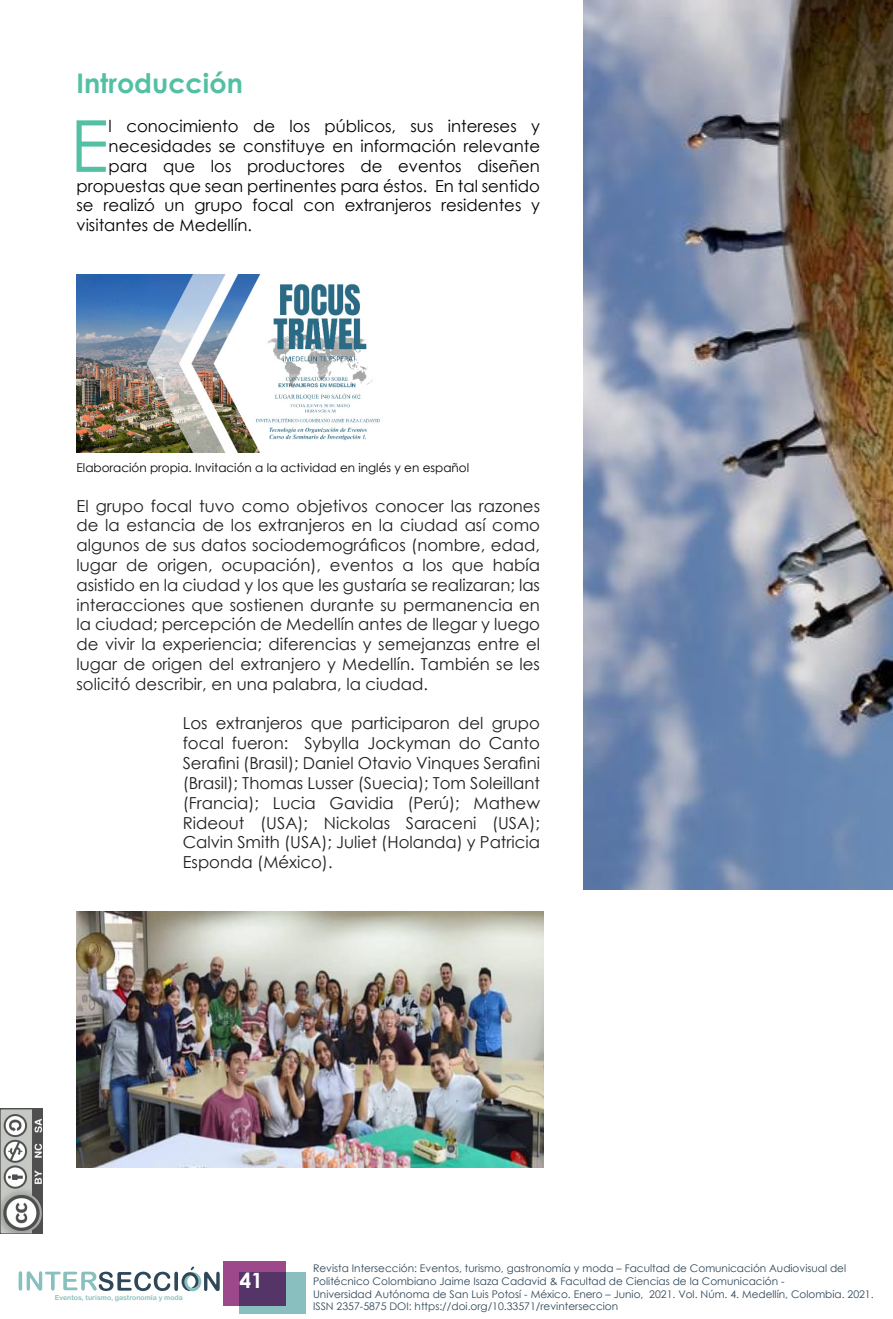
<style>
.page{position:relative;width:893px;height:1319px;background:#fff}
.page>*{position:absolute;margin:0;border:0;box-sizing:border-box;transform-origin:0 0}
.t1{font:71.7px "Century Gothic";color:#54c0a3}
.t2{font:700 27px "Century Gothic";color:#54c0a3}
.t3{font:700 21px "Century Gothic";color:#fff}
.t4{font:16.5px/19.8px "Century Gothic";color:#231f20;text-align:justify}
.t5{font:16.5px "Century Gothic";color:#000}
.t6{font:12px "Century Gothic";color:#000}
.t7{font:10.5px/12.6px "Century Gothic";color:#2e4759}
.t8{font:6.9px "Arial Rounded MT Bold";color:#8abfbf}
</style>
<div class="page">
<div style="left:240px;top:1272px;width:66px;height:41px;background:#8abfbf"></div>
<svg style="left:223px;top:1261px;width:63px;height:44px;background:#753d77"></svg>
<img style="left:0;top:1108px;width:43px;height:125px">
<svg style="left:19px;top:1266px;width:201px;height:24px"></svg>
<img style="left:77px;top:274px;width:303px;height:178px">
<img style="left:77px;top:911px;width:466px;height:256px">
<img style="left:584px;top:0;width:309px;height:889px">
<p class="t2" style="left:77px;top:62px;width:168px">Introducción</p>
<p class="t1" style="left:70px;top:96px;width:40px">E</p>
<p class="t5" style="left:109px;top:115px;width:433px">l conocimiento de los públicos, sus intereses y</p>
<p class="t5" style="left:109px;top:134px;width:433px">necesidades se constituye en información relevante</p>
<p class="t5" style="left:109px;top:154px;width:433px">para que los productores de eventos diseñen</p>
<p class="t5" style="left:77px;top:174px;width:465px">propuestas que sean pertinentes para éstos. En tal sentido</p>
<p class="t5" style="left:77px;top:194px;width:465px">se realizó un grupo focal con extranjeros residentes y</p>
<p class="t5" style="left:77px;top:214px;width:177px">visitantes de Medellín.</p>
<p class="t6" style="left:77px;top:459px;width:394px">Elaboración propia. Invitación a la actividad en inglés y en español</p>
<p class="t4" style="left:77px;top:495px;width:465px">El grupo focal tuvo como objetivos conocer las razones de la estancia de los extranjeros en la ciudad así como algunos de sus datos sociodemográficos (nombre, edad, lugar de origen, ocupación), eventos a los que había asistido en la ciudad y los que les gustaría se realizaran; las interacciones que sostienen durante su permanencia en la ciudad; percepción de Medellín antes de llegar y luego de vivir la experiencia; diferencias y semejanzas entre el lugar de origen del extranjero y Medellín. También se les solicitó describir, en una palabra, la ciudad.</p>
<p class="t4" style="left:183px;top:713px;width:359px">Los extranjeros que participaron del grupo focal fueron: Sybylla Jockyman do Canto Serafini (Brasil); Daniel Otavio Vinques Serafini (Brasil); Thomas Lusser (Suecia); Tom Soleillant (Francia); Lucia Gavidia (Perú); Mathew Rideout (USA); Nickolas Saraceni (USA); Calvin Smith (USA); Juliet (Holanda) y Patricia Esponda (México).</p>
<p class="t8" style="left:55px;top:1292px;width:130px">Eventos, turismo, gastronomía y moda</p>
<p class="t3" style="left:240px;top:1264px;width:25px">41</p>
<p class="t7" style="left:313px;top:1261px;width:562px">Revista Intersección: Eventos, turismo, gastronomía y moda – Facultad de Comunicación Audiovisual del Politécnico Colombiano Jaime Isaza Cadavid &amp; Facultad de Ciencias de la Comunicación -<br>Universidad Autónoma de San Luis Potosí - México. Enero – Junio, 2021. Vol. Núm. 4. Medellín, Colombia. 2021.<br>ISSN 2357-5875 DOI: https://doi.org/10.33571/revinterseccion</p>
</div>
